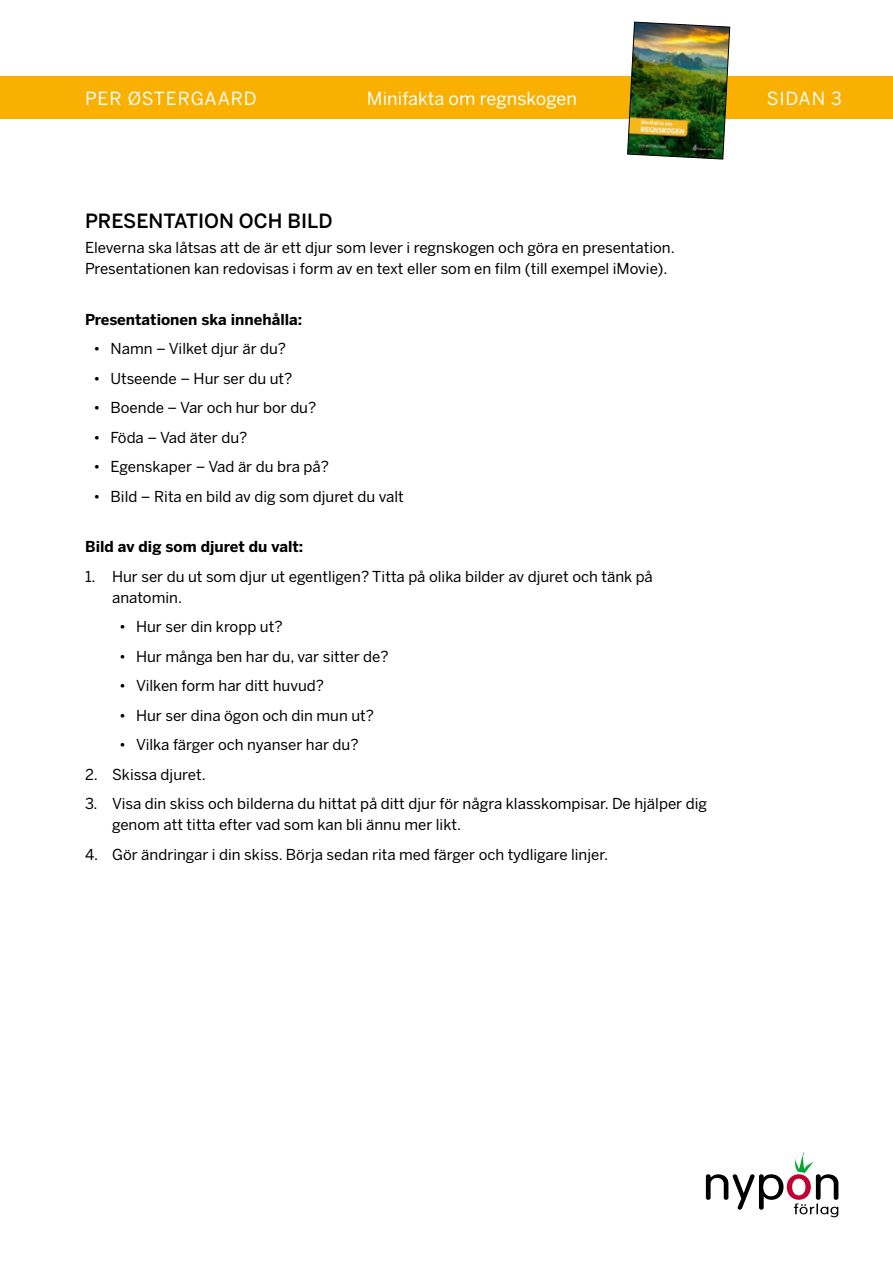
<style>
.page{position:relative;width:893px;height:1263px;background:#fff}
.page>*{position:absolute;margin:0;border:0;box-sizing:border-box;transform-origin:0 0}
.t1{font:500 19.5px "Benton Sans";color:#000}
.t2{font:18px "Benton Sans";color:#fff}
.t3{font:18px "Benton Sans";letter-spacing:.05em;color:#fff}
.t4{font:15px/21px "Benton Sans";color:#000}
.t5{font:700 15px "Benton Sans";color:#000}
</style>
<div class="page">
<svg style="left:706px;top:1152px;width:132px;height:65px"></svg>
<div style="left:0;top:77px;width:893px;height:42px;background:#f9b000"></div>
<img style="left:627px;top:21px;width:103px;height:139px">
<p class="t3" style="left:85px;top:87px;width:173px">PER ØSTERGAARD</p>
<p class="t2" style="left:367px;top:87px;width:211px">Minifakta om regnskogen</p>
<p class="t2" style="left:767px;top:87px;width:77px">SIDAN 3</p>
<h1 class="t1" style="left:85px;top:209px;width:249px">PRESENTATION OCH BILD</h1>
<p class="t4" style="left:85px;top:237px;width:591px">Eleverna ska låtsas att de är ett djur som lever i regnskogen och göra en presentation.<br>Presentationen kan redovisas i form av en text eller som en film (till exempel iMovie).</p>
<p class="t5" style="left:85px;top:310px;width:219px">Presentationen ska innehålla:</p>
<p class="t4" style="left:94px;top:338px;width:194px">• Namn – Vilket djur är du?</p>
<p class="t4" style="left:94px;top:368px;width:200px">• Utseende – Hur ser du ut?</p>
<p class="t4" style="left:94px;top:397px;width:224px">• Boende – Var och hur bor du?</p>
<p class="t4" style="left:94px;top:427px;width:155px">• Föda – Vad äter du?</p>
<p class="t4" style="left:94px;top:456px;width:237px">• Egenskaper – Vad är du bra på?</p>
<p class="t4" style="left:94px;top:486px;width:312px">• Bild – Rita en bild av dig som djuret du valt</p>
<p class="t5" style="left:85px;top:537px;width:220px">Bild av dig som djuret du valt:</p>
<p class="t4" style="left:112px;top:566px;width:542px;text-indent:-27px">1. Hur ser du ut som djur ut egentligen? Titta på olika bilder av djuret och tänk på anatomin.</p>
<p class="t4" style="left:119px;top:616px;width:165px">• Hur ser din kropp ut?</p>
<p class="t4" style="left:119px;top:646px;width:271px">• Hur många ben har du, var sitter de?</p>
<p class="t4" style="left:119px;top:675px;width:207px">• Vilken form har ditt huvud?</p>
<p class="t4" style="left:119px;top:705px;width:257px">• Hur ser dina ögon och din mun ut?</p>
<p class="t4" style="left:119px;top:734px;width:241px">• Vilka färger och nyanser har du?</p>
<p class="t4" style="left:85px;top:764px;width:122px">2. Skissa djuret.</p>
<p class="t4" style="left:112px;top:793px;width:597px;text-indent:-27px">3. Visa din skiss och bilderna du hittat på ditt djur för några klasskompisar. De hjälper dig genom att titta efter vad som kan bli ännu mer likt.</p>
<p class="t4" style="left:85px;top:844px;width:525px">4. Gör ändringar i din skiss. Börja sedan rita med färger och tydligare linjer.</p>
</div>
